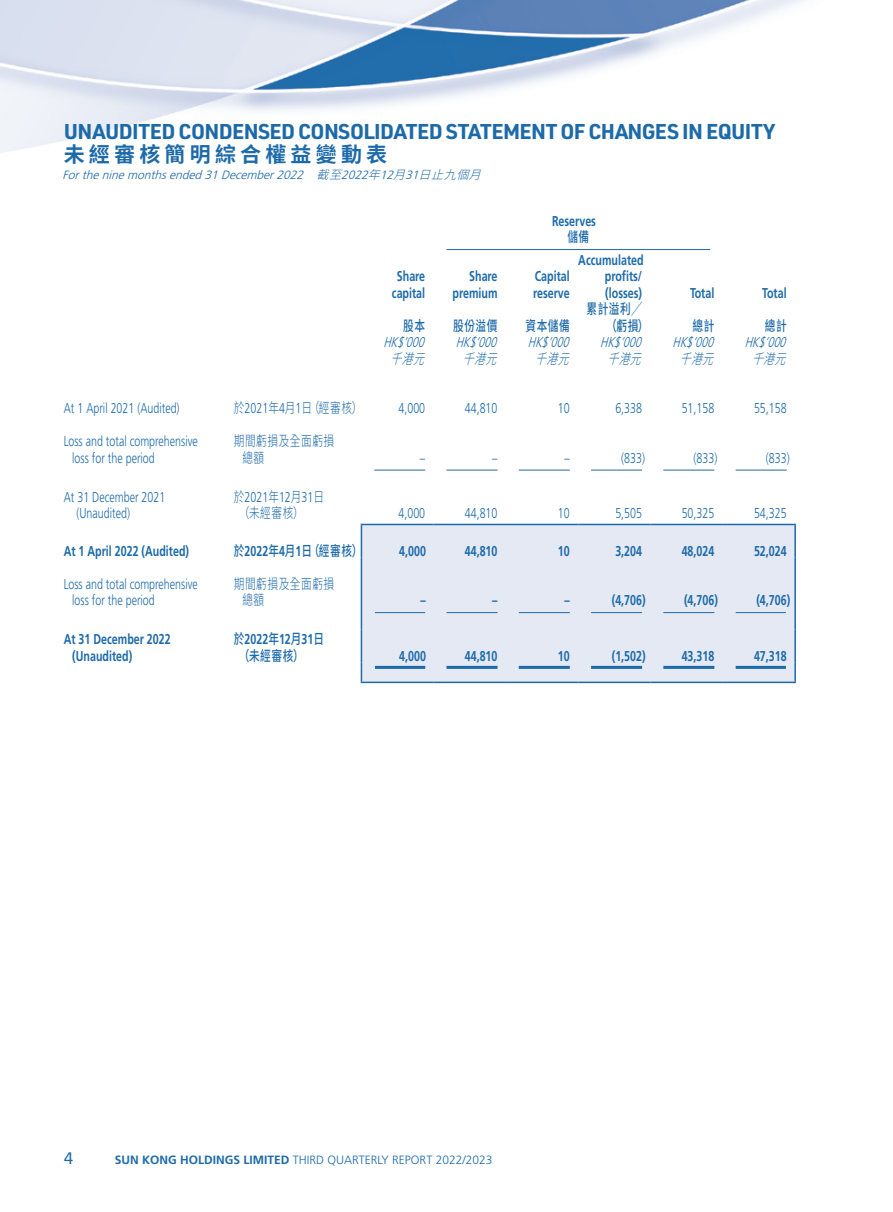
<style>
.page{position:relative;width:893px;height:1212px;background:#fff}
.page>*{position:absolute;margin:0;border:0;box-sizing:border-box;transform-origin:0 0}
.t1{font:700 21px "URWDIN";letter-spacing:-.03em;color:#1d6aa9}
.t2{font:700 21px "Source Han Sans TC";letter-spacing:.2em;color:#1d6aa9}
.t3{font:18px "Klavika Regular TF";color:#1d6aa9}
.Body_Text{font:700 14.25px/16.5px "Frutiger LT Std";color:#1d6aa9;scale:.75 1}
.Body_Text-2{font:300 14.25px/16.5px "Frutiger LT Std";color:#1d6aa9;scale:.75 1}
.Body_Text-3{font:500 14.25px/16.5px "Source Han Sans TC";letter-spacing:.05em;color:#1d6aa9;scale:.75 1}
.Body_Text-4{font:300 14.25px/16.5px "Source Han Sans TC";letter-spacing:.05em;color:#1d6aa9;scale:.75 1}
.Body_Text-5{font:italic 300 14.25px "Frutiger LT Std";color:#1d6aa9;scale:.75 1}
.Body_Text-6{font:italic 300 14.25px "Source Han Sans TC";color:#1d6aa9;scale:.75 1}
.t4{font:italic 300 12px "Frutiger LT Std";color:#1d6aa9}
.t5{font:300 12px "Frutiger LT Std";color:#1d6aa9}
.s1{font-family:"Source Han Sans TC"}
.s2{font-family:"Frutiger LT Std"}
.s3{font-family:"Frutiger LT Std";font-weight:700}
.s4{font-weight:700}
</style>
<div class="page">
<img style="left:0;top:0;width:805px;height:684px">
<div style="left:362px;top:525px;width:432px;height:157px;background:#e4e9f3"></div>
<svg style="left:361px;top:525px;width:1px;height:49px"></svg>
<svg style="left:794px;top:525px;width:2px;height:49px"></svg>
<hr style="left:361px;top:574px;width:1px;height:33px;background:#1d6aa9">
<hr style="left:794px;top:574px;width:2px;height:33px;background:#1d6aa9">
<svg style="left:361px;top:607px;width:1px;height:22px"></svg>
<svg style="left:794px;top:607px;width:2px;height:22px"></svg>
<hr style="left:361px;top:629px;width:1px;height:33px;background:#1d6aa9">
<hr style="left:794px;top:629px;width:2px;height:33px;background:#1d6aa9">
<svg style="left:361px;top:662px;width:1px;height:20px"></svg>
<svg style="left:794px;top:662px;width:2px;height:20px"></svg>
<hr style="left:361px;top:682px;width:73px;height:1px;background:#1d6aa9">
<hr style="left:434px;top:682px;width:72px;height:1px;background:#1d6aa9">
<hr style="left:506px;top:682px;width:72px;height:1px;background:#1d6aa9">
<hr style="left:578px;top:682px;width:73px;height:1px;background:#1d6aa9">
<hr style="left:651px;top:682px;width:72px;height:1px;background:#1d6aa9">
<hr style="left:723px;top:682px;width:73px;height:1px;background:#1d6aa9">
<hr style="left:361px;top:524px;width:73px;height:1px;background:#1d6aa9">
<hr style="left:434px;top:524px;width:72px;height:1px;background:#1d6aa9">
<hr style="left:506px;top:524px;width:72px;height:1px;background:#1d6aa9">
<hr style="left:578px;top:524px;width:73px;height:1px;background:#1d6aa9">
<hr style="left:651px;top:524px;width:72px;height:1px;background:#1d6aa9">
<hr style="left:723px;top:524px;width:73px;height:1px;background:#1d6aa9">
<hr style="left:446px;top:249px;width:264px;height:1px;background:#1d6aa9">
<hr style="left:374px;top:470px;width:51px;height:1px;background:#1d6aa9">
<hr style="left:446px;top:470px;width:51px;height:1px;background:#1d6aa9">
<hr style="left:519px;top:470px;width:51px;height:1px;background:#1d6aa9">
<hr style="left:591px;top:470px;width:51px;height:1px;background:#1d6aa9">
<hr style="left:663px;top:470px;width:51px;height:1px;background:#1d6aa9">
<hr style="left:736px;top:470px;width:51px;height:1px;background:#1d6aa9">
<hr style="left:375px;top:612px;width:50px;height:1px;background:#1d6aa9">
<hr style="left:446px;top:612px;width:51px;height:1px;background:#1d6aa9">
<hr style="left:519px;top:612px;width:51px;height:1px;background:#1d6aa9">
<hr style="left:591px;top:612px;width:51px;height:1px;background:#1d6aa9">
<hr style="left:663px;top:612px;width:51px;height:1px;background:#1d6aa9">
<hr style="left:736px;top:612px;width:50px;height:1px;background:#1d6aa9">
<hr style="left:375px;top:666px;width:50px;height:3px;background:#1d6aa9">
<hr style="left:446px;top:666px;width:51px;height:3px;background:#1d6aa9">
<hr style="left:519px;top:666px;width:51px;height:3px;background:#1d6aa9">
<hr style="left:591px;top:666px;width:51px;height:3px;background:#1d6aa9">
<hr style="left:663px;top:666px;width:51px;height:3px;background:#1d6aa9">
<hr style="left:736px;top:666px;width:50px;height:3px;background:#1d6aa9">
<h1 class="t1" style="left:64px;top:117px;width:713px">UNAUDITED CONDENSED CONSOLIDATED STATEMENT OF CHANGES IN EQUITY</h1>
<h1 class="t2" style="left:64px;top:142px;width:325px">未經審核簡明綜合權益變動表</h1>
<p class="t4" style="left:63px;top:168px;width:429px">Fortheninemonthsended31December2022 <span class="s1">截至</span>2022<span class="s1">年</span>12<span class="s1">月</span>31<span class="s1">日止九個月</span></p>
<p class="Body_Text" style="left:552px;top:213px;width:60px">Reserves</p>
<p class="Body_Text-3" style="left:567px;top:229px;width:31px">儲備</p>
<p class="Body_Text" style="left:397px;top:268px;width:39px">Share</p>
<p class="Body_Text" style="left:392px;top:285px;width:46px">capital</p>
<p class="Body_Text" style="left:469px;top:268px;width:39px">Share</p>
<p class="Body_Text" style="left:453px;top:285px;width:61px">premium</p>
<p class="Body_Text" style="left:535px;top:268px;width:48px">Capital</p>
<p class="Body_Text" style="left:533px;top:285px;width:50px">reserve</p>
<p class="Body_Text-3" style="left:403px;top:318px;width:31px">股本</p>
<p class="Body_Text-3" style="left:453px;top:318px;width:61px">股份溢價</p>
<p class="Body_Text-3" style="left:525px;top:318px;width:61px">資本儲備</p>
<p class="Body_Text" style="left:578px;top:252px;width:89px">Accumulated</p>
<p class="Body_Text" style="left:605px;top:268px;width:51px">profits/</p>
<p class="Body_Text" style="left:605px;top:285px;width:51px">(losses)</p>
<p class="Body_Text" style="left:690px;top:285px;width:34px">Total</p>
<p class="Body_Text" style="left:762px;top:285px;width:34px">Total</p>
<p class="Body_Text-3" style="left:586px;top:301px;width:76px">累計溢利╱</p>
<p class="Body_Text-3" style="left:606px;top:318px;width:58px">（虧損）</p>
<p class="Body_Text-3" style="left:692px;top:318px;width:31px">總計</p>
<p class="Body_Text-3" style="left:765px;top:318px;width:31px">總計</p>
<p class="Body_Text-5" style="left:383px;top:334px;width:61px">HK$’000</p>
<p class="Body_Text-5" style="left:456px;top:334px;width:61px">HK$’000</p>
<p class="Body_Text-5" style="left:528px;top:334px;width:61px">HK$’000</p>
<p class="Body_Text-5" style="left:600px;top:334px;width:61px">HK$’000</p>
<p class="Body_Text-5" style="left:672px;top:334px;width:61px">HK$’000</p>
<p class="Body_Text-5" style="left:745px;top:334px;width:61px">HK$’000</p>
<p class="Body_Text-6" style="left:391px;top:350px;width:60px">千港元</p>
<p class="Body_Text-6" style="left:463px;top:350px;width:60px">千港元</p>
<p class="Body_Text-6" style="left:535px;top:350px;width:60px">千港元</p>
<p class="Body_Text-6" style="left:607px;top:350px;width:60px">千港元</p>
<p class="Body_Text-6" style="left:680px;top:350px;width:60px">千港元</p>
<p class="Body_Text-6" style="left:752px;top:350px;width:60px">千港元</p>
<p class="Body_Text-2" style="left:64px;top:400px;width:156px">At 1 April 2021 (Audited)</p>
<p class="Body_Text-4" style="left:234px;top:400px;width:173px">於<span class="s2">2021</span>年<span class="s2">4</span>月<span class="s2">1</span>日（經審核）</p>
<p class="Body_Text-2" style="left:398px;top:400px;width:37px">4,000</p>
<p class="Body_Text-2" style="left:465px;top:400px;width:45px">44,810</p>
<p class="Body_Text-2" style="left:558px;top:400px;width:17px">10</p>
<p class="Body_Text-2" style="left:615px;top:400px;width:37px">6,338</p>
<p class="Body_Text-2" style="left:682px;top:400px;width:45px">51,158</p>
<p class="Body_Text-2" style="left:754px;top:400px;width:45px">55,158</p>
<p class="Body_Text-2" style="left:72px;top:433px;width:169px;text-indent:-9px">Loss and total comprehensive loss for the period</p>
<p class="Body_Text-4" style="left:242px;top:433px;width:124px;text-indent:-9px">期間虧損及全面虧損總額</p>
<p class="Body_Text-2" style="left:420px;top:450px;width:9px">–</p>
<p class="Body_Text-2" style="left:492px;top:450px;width:9px">–</p>
<p class="Body_Text-2" style="left:564px;top:450px;width:9px">–</p>
<p class="Body_Text-2" style="left:621px;top:450px;width:33px">(833)</p>
<p class="Body_Text-2" style="left:694px;top:450px;width:33px">(833)</p>
<p class="Body_Text-2" style="left:766px;top:450px;width:33px">(833)</p>
<p class="Body_Text-2" style="left:77px;top:489px;width:120px;text-indent:-13px">At 31 December 2021 (Unaudited)</p>
<p class="Body_Text-4" style="left:239px;top:489px;width:115px;text-indent:-5px">於<span class="s2">2021</span>年<span class="s2">12</span>月<span class="s2">31</span>日（未經審核）</p>
<p class="Body_Text-2" style="left:398px;top:505px;width:37px">4,000</p>
<p class="Body_Text-2" style="left:465px;top:505px;width:45px">44,810</p>
<p class="Body_Text-2" style="left:558px;top:505px;width:17px">10</p>
<p class="Body_Text-2" style="left:615px;top:505px;width:37px">5,505</p>
<p class="Body_Text-2" style="left:682px;top:505px;width:45px">50,325</p>
<p class="Body_Text-2" style="left:754px;top:505px;width:45px">54,325</p>
<p class="Body_Text" style="left:64px;top:543px;width:169px">At 1 April 2022 (Audited)</p>
<p class="Body_Text-3" style="left:234px;top:543px;width:173px">於<span class="s3">2022</span>年<span class="s3">4</span>月<span class="s3">1</span>日（經審核）</p>
<p class="Body_Text" style="left:399px;top:543px;width:37px">4,000</p>
<p class="Body_Text" style="left:465px;top:543px;width:45px">44,810</p>
<p class="Body_Text" style="left:558px;top:543px;width:17px">10</p>
<p class="Body_Text" style="left:615px;top:543px;width:37px">3,204</p>
<p class="Body_Text" style="left:682px;top:543px;width:45px">48,024</p>
<p class="Body_Text" style="left:754px;top:543px;width:45px">52,024</p>
<p class="Body_Text-2" style="left:72px;top:576px;width:169px;text-indent:-9px">Loss and total comprehensive loss for the period</p>
<p class="Body_Text-4" style="left:242px;top:576px;width:124px;text-indent:-9px">期間虧損及全面虧損總額</p>
<p class="Body_Text" style="left:421px;top:592px;width:9px">–</p>
<p class="Body_Text" style="left:492px;top:592px;width:9px">–</p>
<p class="Body_Text" style="left:564px;top:592px;width:9px">–</p>
<p class="Body_Text" style="left:612px;top:592px;width:47px">(4,706)</p>
<p class="Body_Text" style="left:684px;top:592px;width:47px">(4,706)</p>
<p class="Body_Text" style="left:756px;top:592px;width:47px">(4,706)</p>
<p class="Body_Text" style="left:72px;top:631px;width:133px;text-indent:-9px">At 31 December 2022 (Unaudited)</p>
<p class="Body_Text-3" style="left:239px;top:631px;width:115px;text-indent:-5px">於<span class="s3">2022</span>年<span class="s3">12</span>月<span class="s3">31</span>日（未經審核）</p>
<p class="Body_Text" style="left:399px;top:648px;width:37px">4,000</p>
<p class="Body_Text" style="left:465px;top:648px;width:45px">44,810</p>
<p class="Body_Text" style="left:558px;top:648px;width:17px">10</p>
<p class="Body_Text" style="left:612px;top:648px;width:47px">(1,502)</p>
<p class="Body_Text" style="left:682px;top:648px;width:45px">43,318</p>
<p class="Body_Text" style="left:754px;top:648px;width:45px">47,318</p>
<p class="t3" style="left:64px;top:1148px;width:11px">4</p>
<p class="t5" style="left:115px;top:1153px;width:379px"><span class="s4">SUN KONG HOLDINGS LIMITED</span> THIRD QUARTERLY REPORT 2022/2023</p>
</div>
